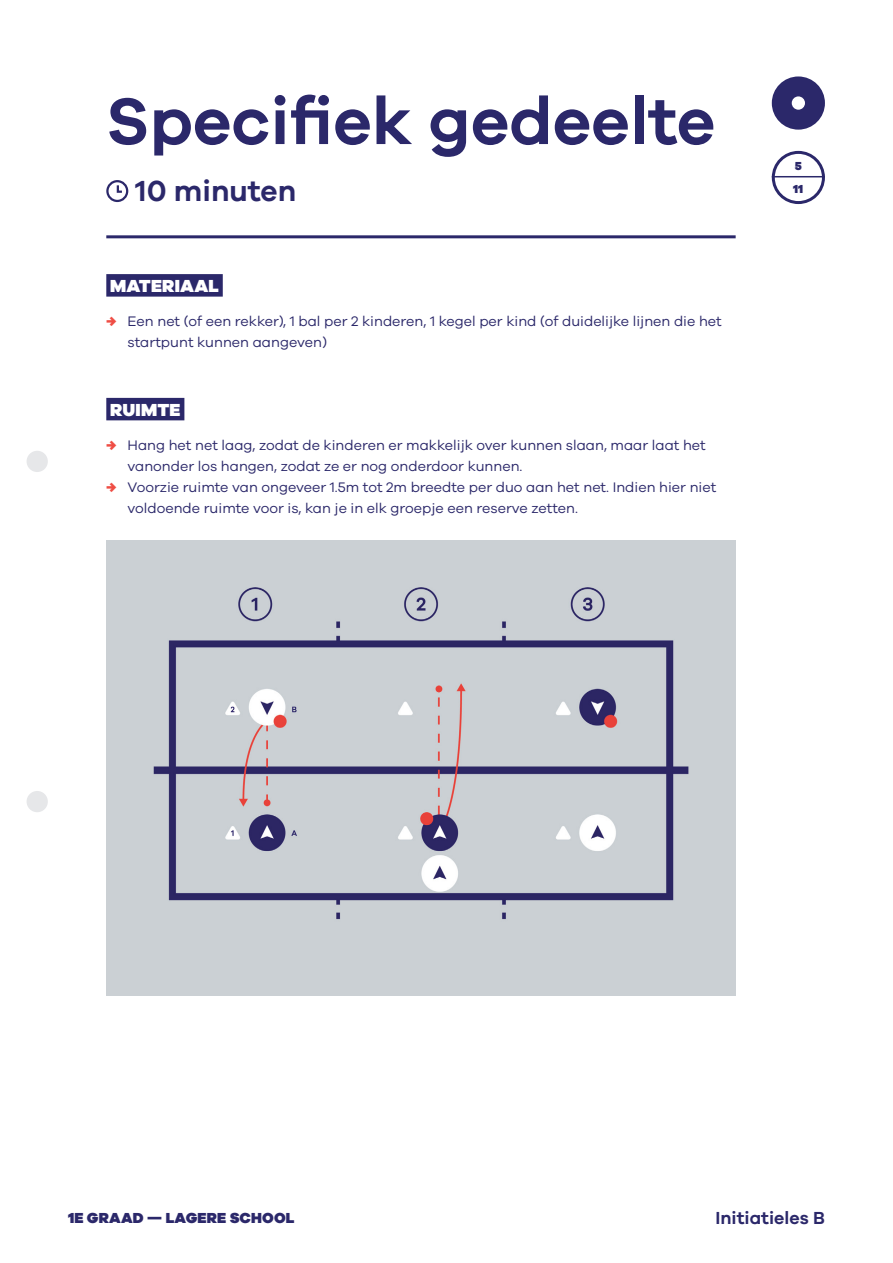
<style>
.page{position:relative;width:893px;height:1263px;background:#fff}
.page>*{position:absolute;margin:0;border:0;box-sizing:border-box;transform-origin:0 0}
.Titel{font:600 67.5px "Galano Grotesque";color:#2b286a}
.Beschrijving{font:600 30px "Galano Grotesque";color:#2b286a}
.Titel_Onderdeel_-_Bl{font:900 18px "Galano Grotesque";letter-spacing:.01em;color:#fff}
.t1{font:600 18px "Galano Grotesque";color:#2b286a}
.t2{font:900 15px "Galano Grotesque";letter-spacing:.01em;color:#2b286a}
.t3{font:14.25px/21px "Galano Grotesque";color:#2b286a}
.t4{font:900 12px/22.8px "Galano Grotesque";color:#2b286a}
.s1{font-weight:900;color:#ef4d44}
</style>
<div class="page">
<div style="left:772px;top:76px;width:53px;height:54px;background:#2b286a;border-radius:50%"></div>
<div style="left:792px;top:96px;width:13px;height:14px;background:#fff;border-radius:50%"></div>
<div style="left:772px;top:151px;width:53px;height:53px;border:3px solid #2b286a;border-radius:50%"></div>
<hr style="left:772px;top:176px;width:53px;height:1px;background:#2b286a">
<hr style="left:106px;top:235px;width:630px;height:3px;background:#2b286a">
<div style="left:106px;top:274px;width:117px;height:23px;background:#2b286a"></div>
<div style="left:106px;top:398px;width:78px;height:22px;background:#2b286a"></div>
<div style="left:106px;top:180px;width:22px;height:22px;border:2px solid #2b286a;border-radius:50%"></div>
<svg style="left:116px;top:183px;width:8px;height:10px"></svg>
<img style="left:106px;top:540px;width:630px;height:455px">
<div style="left:27px;top:451px;width:21px;height:21px;background:#e6e7e9;border-radius:50%"></div>
<div style="left:27px;top:791px;width:21px;height:21px;background:#e6e7e9;border-radius:50%"></div>
<p class="Titel" style="left:106px;top:80px;width:610px">Specifiek gedeelte</p>
<p class="Beschrijving" style="left:136px;top:173px;width:162px">10 minuten</p>
<p class="Titel_Onderdeel_-_Bl" style="left:110px;top:274px;width:110px">MATERIAAL</p>
<p class="t3" style="left:128px;top:310px;width:596px;text-indent:-21px"><span class="s1">→</span> Een net (of een rekker), 1 bal per 2 kinderen, 1 kegel per kind (of duidelijke lijnen die het startpunt kunnen aangeven)</p>
<p class="Titel_Onderdeel_-_Bl" style="left:110px;top:398px;width:72px">RUIMTE</p>
<p class="t3" style="left:128px;top:434px;width:580px;text-indent:-21px"><span class="s1">→</span> Hang het net laag, zodat de kinderen er makkelijk over kunnen slaan, maar laat het vanonder los hangen, zodat ze er nog onderdoor kunnen.</p>
<p class="t3" style="left:128px;top:476px;width:590px;text-indent:-21px"><span class="s1">→</span> Voorzie ruimte van ongeveer 1.5m tot 2m breedte per duo aan het net. Indien hier niet voldoende ruimte voor is, kan je in elk groepje een reserve zetten.</p>
<p class="t4" style="left:793px;top:154px;width:12px">5<br>11</p>
<p class="t2" style="left:68px;top:1208px;width:228px">1E GRAAD — LAGERE SCHOOL</p>
<p class="t1" style="left:715px;top:1206px;width:111px">Initiatieles B</p>
</div>
